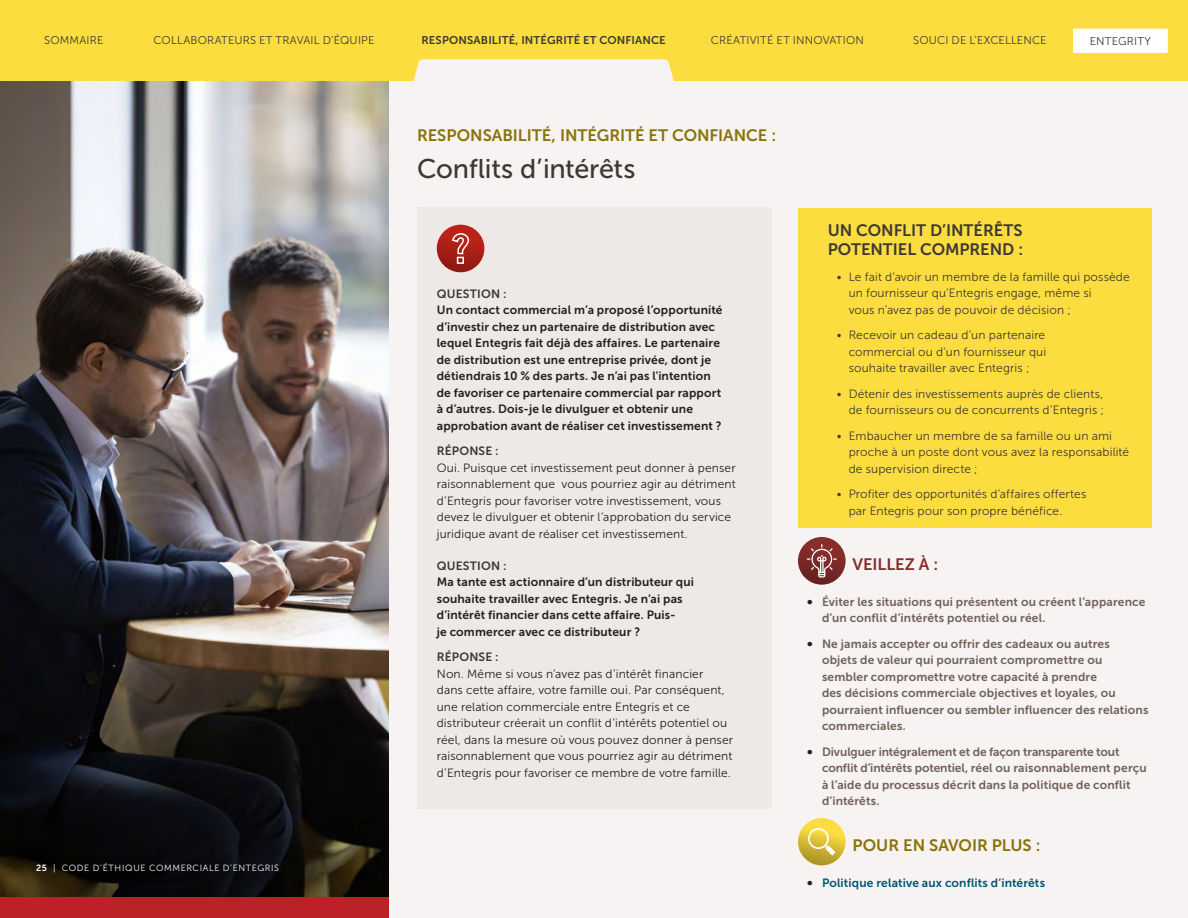
<style>
.page{position:relative;width:1188px;height:918px;background:#fff}
.page>*{position:absolute;margin:0;border:0;box-sizing:border-box;transform-origin:0 0}
.t1{font:27px "Museo Sans 500";letter-spacing:-.01em;color:#3e3835}
.t2{font:16.5px "Museo Sans 700";color:#887306}
.t3{font:16.5px/19.5px "Museo Sans 700";letter-spacing:-.005em;color:#3e3835}
.t4{font:16.5px "Museo Sans 700";letter-spacing:-.005em;color:#872d2c}
.t5{font:12px/16.5px "Museo Sans 300";letter-spacing:.01em;color:#231f20}
.t6{font:12px/16.5px "Museo Sans 700";letter-spacing:.01em;color:#231f20}
.t7{font:12px/16.5px "Museo Sans 700";letter-spacing:.01em;color:#706159}
.t8{font:12px/16.5px "Museo Sans 300";letter-spacing:.01em;color:#3e3835}
.t9{font:12px "Museo Sans 700";letter-spacing:.01em;color:#005870}
.t10{font:12px "Museo Sans 700";letter-spacing:.015em;color:#3e3835}
.t11{font:11.25px "Museo Sans 300";letter-spacing:.015em;color:#3c3934}
.t12{font:11.25px "Museo Sans 700";letter-spacing:.015em;color:#3c3934}
.t13{font:11.25px "Museo Sans 300";letter-spacing:.02em;color:#3e3835}
.t14{font:9px "Museo Sans 300";letter-spacing:.075em;color:#fff}
.s1{font-family:"Museo Sans 700"}
.s2{font-size:13.5px;color:#231f20}
</style>
<div class="page">
<div style="left:374px;top:58px;width:814px;height:860px;background:#f8f3f3"></div>
<div style="left:798px;top:208px;width:354px;height:320px;background:#fcdd3f"></div>
<div style="left:417px;top:207px;width:354px;height:601px;background:#eee9e7"></div>
<div style="left:437px;top:225px;width:47px;height:47px;background:linear-gradient(to bottom,#c3241a,#8e1912);border-radius:50%"></div>
<svg style="left:451px;top:232px;width:19px;height:33px"></svg>
<svg style="left:798px;top:818px;width:48px;height:48px"></svg>
<svg style="left:798px;top:818px;width:47px;height:47px"></svg>
<svg style="left:808px;top:828px;width:28px;height:28px"></svg>
<svg style="left:798px;top:537px;width:47px;height:48px"></svg>
<svg style="left:807px;top:544px;width:30px;height:34px"></svg>
<img style="left:0;top:81px;width:389px;height:817px">
<div style="left:0;top:898px;width:389px;height:20px;background:#bb2127"></div>
<div style="left:0;top:0;width:1188px;height:81px;background:#fcdd3f"></div>
<div style="left:1074px;top:29px;width:93px;height:23px;background:#fff"></div>
<p class="t11" style="left:44px;top:35px;width:61px">SOMMAIRE</p>
<p class="t11" style="left:154px;top:35px;width:222px">COLLABORATEURS ET TRAVAIL D’ÉQUIPE</p>
<p class="t12" style="left:421px;top:34px;width:246px">RESPONSABILITÉ, INTÉGRITÉ ET CONFIANCE</p>
<p class="t11" style="left:711px;top:35px;width:155px">CRÉATIVITÉ ET INNOVATION</p>
<p class="t11" style="left:913px;top:35px;width:135px">SOUCI DE L’EXCELLENCE</p>
<p class="t13" style="left:1090px;top:35px;width:63px">ENTEGRITY</p>
<p class="t14" style="left:36px;top:863px;width:245px"><span class="s1">25</span> | CODE D’ÉTHIQUE COMMERCIALE D’ENTEGRIS</p>
<h2 class="t2" style="left:417px;top:126px;width:361px">RESPONSABILITÉ, INTÉGRITÉ ET CONFIANCE :</h2>
<h1 class="t1" style="left:417px;top:154px;width:220px">Conflits d’intérêts</h1>
<p class="t10" style="left:437px;top:287px;width:71px">QUESTION :</p>
<p class="t6" style="left:437px;top:302px;width:287px">Un contact commercial m’a proposé l’opportunité d’investir chez un partenaire de distribution avec lequel Entegris fait déjà des affaires. Le partenaire de distribution est une entreprise privée, dont je détiendrais 10 % des parts. Je n’ai pas l'intention de favoriser ce partenaire commercial par rapport à d’autres. Dois-je le divulguer et obtenir une approbation avant de réaliser cet investissement ?</p>
<p class="t10" style="left:437px;top:444px;width:63px">RÉPONSE :</p>
<p class="t5" style="left:437px;top:459px;width:300px">Oui. Puisque cet investissement peut donner à penser raisonnablement que vous pourriez agir au détriment d’Entegris pour favoriser votre investissement, vous devez le divulguer et obtenir l’approbation du service juridique avant de réaliser cet investissement.</p>
<p class="t10" style="left:437px;top:559px;width:71px">QUESTION :</p>
<p class="t6" style="left:437px;top:574px;width:259px">Ma tante est actionnaire d’un distributeur qui souhaite travailler avec Entegris. Je n’ai pas d’intérêt financier dans cette affaire. Puis-<br>je commercer avec ce distributeur ?</p>
<p class="t10" style="left:437px;top:651px;width:63px">RÉPONSE :</p>
<p class="t5" style="left:437px;top:666px;width:298px">Non. Même si vous n’avez pas d’intérêt financier<br>dans cette affaire, votre famille oui. Par conséquent, une relation commerciale entre Entegris et ce distributeur créerait un conflit d’intérêts potentiel ou réel, dans la mesure où vous pouvez donner à penser raisonnablement que vous pourriez agir au détriment d’Entegris pour favoriser ce membre de votre famille.</p>
<h2 class="t3" style="left:828px;top:220px;width:197px">UN CONFLIT D’INTÉRÊTS<br>POTENTIEL COMPREND :</h2>
<p class="t8" style="left:849px;top:268px;width:283px;text-indent:-12px">• Le fait d’avoir un membre de la famille qui possède un fournisseur qu’Entegris engage, même si<br>vous n’avez pas de pouvoir de décision ;</p>
<p class="t8" style="left:849px;top:327px;width:199px;text-align:justify;text-indent:-12px">• Recevoir un cadeau d’un partenaire commercial ou d’un fournisseur qui souhaite travailler avec Entegris ;</p>
<p class="t8" style="left:837px;top:385px;width:269px;text-align:right">• Détenir des investissements auprès de clients, de fournisseurs ou de concurrents d’Entegris ;</p>
<p class="t8" style="left:849px;top:427px;width:282px;text-indent:-12px">• Embaucher un membre de sa famille ou un ami proche à un poste dont vous avez la responsabilité de supervision directe ;</p>
<p class="t8" style="left:849px;top:486px;width:239px;text-indent:-12px">• Profiter des opportunités d’affaires offertes par Entegris pour son propre bénéfice.</p>
<h2 class="t4" style="left:853px;top:555px;width:87px">VEILLEZ À :</h2>
<p class="t7" style="left:822px;top:593px;width:325px;text-indent:-15px"><span class="s2">•</span> Éviter les situations qui présentent ou créent l’apparence d’un conflit d’intérêts potentiel ou réel.</p>
<p class="t7" style="left:822px;top:635px;width:328px;text-indent:-15px"><span class="s2">•</span> Ne jamais accepter ou offrir des cadeaux ou autres<br>objets de valeur qui pourraient compromettre ou sembler compromettre votre capacité à prendre<br>des décisions commerciale objectives et loyales, ou pourraient influencer ou sembler influencer des relations commerciales.</p>
<p class="t7" style="left:822px;top:743px;width:326px;text-indent:-15px"><span class="s2">•</span> Divulguer intégralement et de façon transparente tout conflit d’intérêts potentiel, réel ou raisonnablement perçu à l’aide du processus décrit dans la politique de conflit d’intérêts.</p>
<h2 class="t2" style="left:853px;top:836px;width:189px">POUR EN SAVOIR PLUS :</h2>
<p class="t9" style="left:807px;top:876px;width:240px"><span class="s2">•</span> Politique relative aux conflits d’intérêts</p>
</div>
